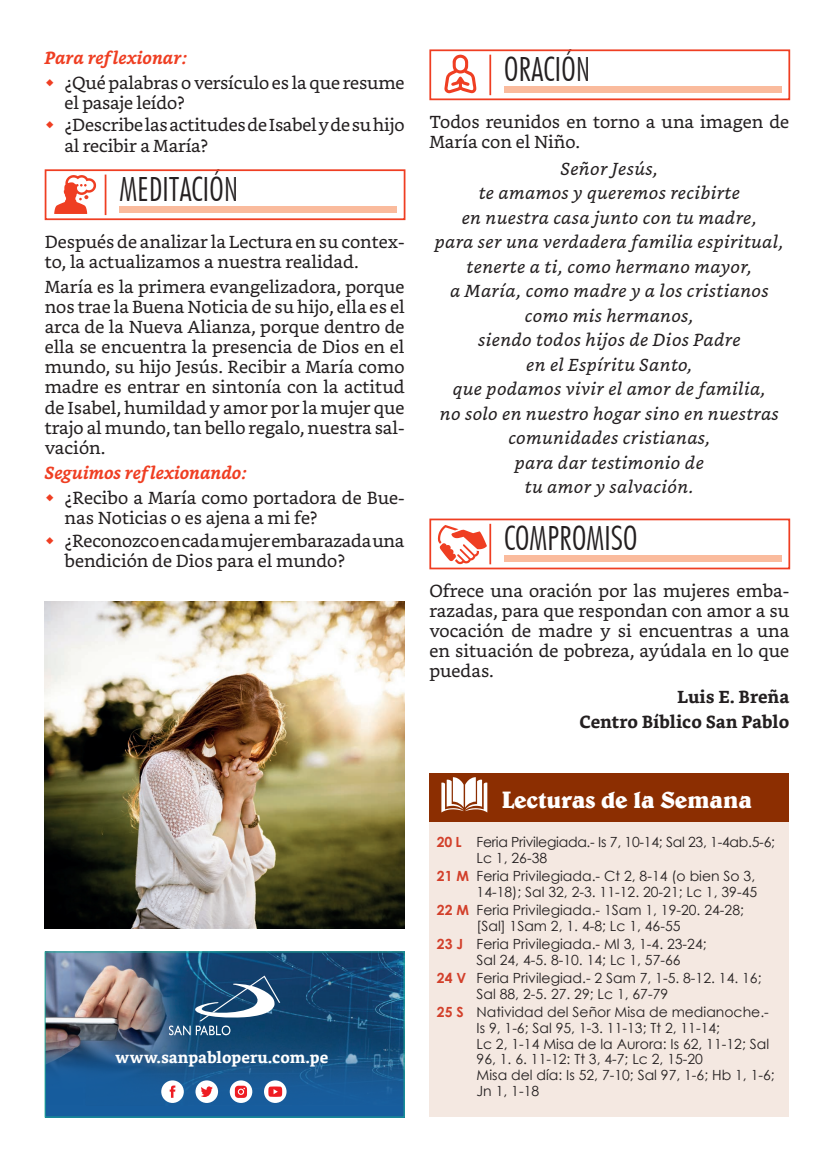
<style>
.page{position:relative;width:834px;height:1166px;background:#fff}
.page>*{position:absolute;margin:0;border:0;box-sizing:border-box;transform-origin:0 0}
.t1{font:300 condensed 33.43px "Futura BT";color:#231f20}
.t2{font:700 23.8px "Belwe BT";letter-spacing:-.02em;color:#fff}
.t3{font:17.5px/20.1px "Bookerly";color:#231f20}
.t4{font:italic 17.5px/24.5px "Bookerly";letter-spacing:.02em;color:#231f20;text-align:center}
.t5{font:italic 700 17.5px "Bookerly";color:#ef3e22}
.t6{font:700 17.5px/25.2px "Bookerly";color:#231f20;text-align:right}
.t7{font:700 15.75px "Bookerly";color:#fff}
.t8{font:14px/15.8px "Century Gothic";color:#231f20}
.t9{font:14px/15.8px "Century Gothic";letter-spacing:-.02em;color:#231f20}
.s1{font-weight:700;color:#d23f2a}
</style>
<div class="page">
<div style="left:429px;top:774px;width:360px;height:342px;background:#f4e8e1"></div>
<div style="left:429px;top:774px;width:360px;height:48px;background:#8c2e01"></div>
<div style="left:45px;top:169px;width:360px;height:51px;border:2px solid #ef3e22"></div>
<hr style="left:105px;top:175px;width:1px;height:40px;background:#ef3e22">
<div style="left:119px;top:206px;width:277px;height:6px;background:#fabb9d"></div>
<svg style="left:54px;top:175px;width:42px;height:39px"></svg>
<div style="left:45px;top:952px;width:359px;height:165px;background:#175d9e"></div>
<img style="left:47px;top:953px;width:355px;height:150px">
<div style="left:45px;top:951px;width:359px;height:166px;border:1px solid #1aa795"></div>
<svg style="left:169px;top:975px;width:111px;height:60px;background:#396589"></svg>
<svg style="left:161px;top:1080px;width:23px;height:23px"></svg>
<div style="left:195px;top:1080px;width:23px;height:23px;background:#fff;border-radius:50%"></div>
<svg style="left:201px;top:1086px;width:12px;height:11px"></svg>
<svg style="left:264px;top:1080px;width:22px;height:23px"></svg>
<svg style="left:230px;top:1080px;width:22px;height:23px"></svg>
<svg style="left:441px;top:777px;width:46px;height:35px"></svg>
<div style="left:429px;top:49px;width:361px;height:51px;border:2px solid #ef3e22"></div>
<hr style="left:489px;top:55px;width:2px;height:40px;background:#ef3e22">
<div style="left:504px;top:86px;width:277px;height:7px;background:#fabb9d"></div>
<svg style="left:444px;top:55px;width:32px;height:38px"></svg>
<div style="left:429px;top:518px;width:361px;height:51px;border:2px solid #ef3e22"></div>
<hr style="left:489px;top:524px;width:2px;height:40px;background:#ef3e22">
<div style="left:504px;top:555px;width:277px;height:7px;background:#fabb9d"></div>
<svg style="left:438px;top:525px;width:49px;height:39px"></svg>
<img style="left:45px;top:602px;width:359px;height:327px">
<p class="t5" style="left:45px;top:47px;width:144px">Para reflexionar:</p>
<p class="t3" style="left:64px;top:73px;width:341px">¿Qué palabras o versículo es la que resume el pasaje leído?</p>
<p class="t3" style="left:64px;top:115px;width:341px">¿Describe las actitudes de Isabel y de su hijo al recibir a María?</p>
<h1 class="t1" style="left:119px;top:169px;width:120px">MEDITACIÓN</h1>
<p class="t3" style="left:45px;top:231px;width:361px">Después de analizar la Lectura en su contex&shy;to, la actualizamos a nuestra realidad.</p>
<p class="t3" style="left:45px;top:277px;width:361px;text-align:justify">María es la primera evangelizadora, porque nos trae la Buena Noticia de su hijo, ella es el arca de la Nueva Alianza, porque dentro de ella se encuentra la presencia de Dios en el mundo, su hijo Jesús. Recibir a María como madre es entrar en sintonía con la actitud de Isabel, humildad y amor por la mujer que trajo al mundo, tan bello regalo, nuestra sal&shy;vación.</p>
<p class="t5" style="left:45px;top:463px;width:203px">Seguimos reflexionando:</p>
<p class="t3" style="left:64px;top:488px;width:341px">¿Recibo a María como portadora de Bue&shy;nas Noticias o es ajena a mi fe?</p>
<p class="t3" style="left:64px;top:531px;width:341px">¿Reconozco en cada mujer embarazada una bendición de Dios para el mundo?</p>
<h1 class="t1" style="left:504px;top:49px;width:88px">ORACIÓN</h1>
<p class="t3" style="left:429px;top:112px;width:361px">Todos reunidos en torno a una imagen de<br>María con el Niño.</p>
<p class="t4" style="left:435px;top:157px;width:350px">Señor Jesús,<br>te amamos y queremos recibirte<br>en nuestra casa junto con tu madre,<br>para ser una verdadera familia espiritual, tenerte a ti, como hermano mayor,<br>a María, como madre y a los cristianos como mis hermanos,<br>siendo todos hijos de Dios Padre<br>en el Espíritu Santo,<br>que podamos vivir el amor de familia,<br>no solo en nuestro hogar sino en nuestras comunidades cristianas,<br>para dar testimonio de<br>tu amor y salvación.</p>
<h1 class="t1" style="left:504px;top:518px;width:135px">COMPROMISO</h1>
<p class="t3" style="left:429px;top:581px;width:361px;text-align:justify">Ofrece una oración por las mujeres emba&shy;razadas, para que respondan con amor a su vocación de madre y si encuentras a una en situación de pobreza, ayúdala en lo que puedas.</p>
<p class="t6" style="left:579px;top:684px;width:211px">Luis E. Breña<br>Centro Bíblico San Pablo</p>
<p class="t7" style="left:115px;top:1048px;width:215px">www.sanpabloperu.com.pe</p>
<h2 class="t2" style="left:501px;top:785px;width:252px">Lecturas de la Semana</h2>
<p class="t9" style="left:476px;top:834px;width:300px;text-indent:-40px"><span class="s1">20 L</span> Feria Privilegiada.- Is 7, 10-14; Sal 23, 1-4ab.5-6;<br>Lc 1, 26-38</p>
<p class="t8" style="left:437px;top:868px;width:322px;text-align:right"><span class="s1">21 M</span> Feria Privilegiada.- Ct 2, 8-14 (o bien So 3,<br>14-18); Sal 32, 2-3. 11-12. 20-21; Lc 1, 39-45</p>
<p class="t8" style="left:476px;top:902px;width:269px;text-indent:-40px"><span class="s1">22 M</span> Feria Privilegiada.- 1Sam 1, 19-20. 24-28; [Sal] 1Sam 2, 1. 4-8; Lc 1, 46-55</p>
<p class="t8" style="left:476px;top:936px;width:231px;text-indent:-40px"><span class="s1">23 J</span> Feria Privilegiada.- Ml 3, 1-4. 23-24;<br>Sal 24, 4-5. 8-10. 14; Lc 1, 57-66</p>
<p class="t8" style="left:476px;top:970px;width:286px;text-indent:-40px"><span class="s1">24 V</span> Feria Privilegiad.- 2 Sam 7, 1-5. 8-12. 14. 16;<br>Sal 88, 2-5. 27. 29; Lc 1, 67-79</p>
<p class="t8" style="left:476px;top:1004px;width:299px;text-indent:-40px"><span class="s1">25 S</span> Natividad del Señor Misa de medianoche.- Is 9, 1-6; Sal 95, 1-3. 11-13; Tt 2, 11-14;<br>Lc 2, 1-14 Misa de la Aurora: Is 62, 11-12; Sal 96, 1. 6. 11-12: Tt 3, 4-7; Lc 2, 15-20<br>Misa del día: Is 52, 7-10; Sal 97, 1-6; Hb 1, 1-6; Jn 1, 1-18</p>
</div>
